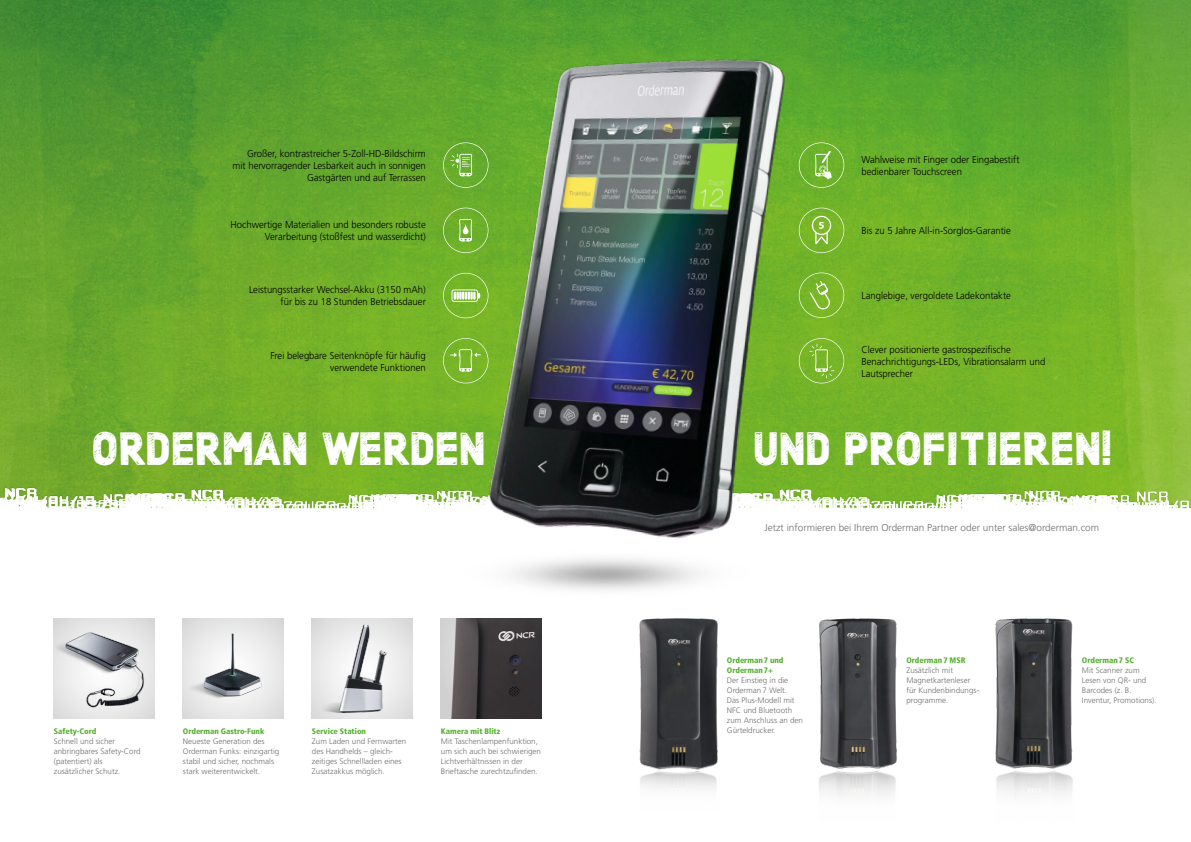
<style>
.page{position:relative;width:1191px;height:842px;background:#fff}
.page>*{position:absolute;margin:0;border:0;box-sizing:border-box;transform-origin:0 0}
.t1{font:47px "NCRFORTESTING";color:#fff}
.t2{font:300 10px/12px "Frutiger LT Std";color:#000;text-align:right;scale:.95 1}
.t3{font:300 10px "Frutiger LT Std";color:#6f6f6e}
.t4{font:300 8px/10px "Frutiger LT Std";color:#6f6f6e}
.t5{font:900 condensed 8px/10px "Frutiger";color:#55af30}
</style>
<div class="page">
<img style="left:0;top:0;width:1191px;height:455px">
<img style="left:922px;top:455px;width:269px;height:54px">
<img style="left:0;top:424px;width:542px;height:295px">
<img style="left:441px;top:704px;width:100px;height:15px">
<img style="left:995px;top:618px;width:78px;height:151px">
<img style="left:639px;top:704px;width:79px;height:66px">
<img style="left:820px;top:704px;width:77px;height:65px">
<img style="left:640px;top:771px;width:77px;height:18px">
<img style="left:819px;top:771px;width:77px;height:25px">
<img style="left:996px;top:771px;width:77px;height:24px">
<img style="left:183px;top:618px;width:100px;height:101px">
<img style="left:312px;top:618px;width:100px;height:101px">
<img style="left:54px;top:618px;width:100px;height:101px">
<img style="left:391px;top:25px;width:531px;height:679px">
<p class="t2" style="left:232px;top:148px;width:205px">Großer, kontrastreicher 5-Zoll-HD-Bildschirm mit hervorragender Lesbarkeit auch in sonnigen<br>Gastgärten und auf Terrassen</p>
<p class="t2" style="left:231px;top:219px;width:207px">Hochwertige Materialien und besonders robuste<br>Verarbeitung (stoßfest und wasserdicht)</p>
<p class="t2" style="left:249px;top:284px;width:187px">Leistungsstarker Wechsel-Akku (3150 mAh) für bis zu 18 Stunden Betriebsdauer</p>
<p class="t2" style="left:270px;top:349px;width:165px">Frei belegbare Seitenknöpfe für häufig verwendete Funktionen</p>
<p class="t2" style="left:861px;top:154px;width:168px;text-align:left">Wahlweise mit Finger oder Eingabestift bedienbarer Touchscreen</p>
<p class="t2" style="left:861px;top:225px;width:159px">Bis zu 5 Jahre All-in-Sorglos-Garantie</p>
<p class="t2" style="left:861px;top:290px;width:159px">Langlebige, vergoldete Ladekontakte</p>
<p class="t2" style="left:861px;top:343px;width:195px;text-align:left">Clever positionierte gastrospezifische<br>Benachrichtigungs-LEDs, Vibrationsalarm und<br>Lautsprecher</p>
<h1 class="t1" style="left:91px;top:423px;width:396px">ORDERMAN WERDEN</h1>
<h1 class="t1" style="left:753px;top:423px;width:360px">UND PROFITIEREN!</h1>
<p class="t5" style="left:54px;top:726px;width:44px">Safety-Cord</p>
<p class="t4" style="left:54px;top:736px;width:88px">Schnell und sicher anbringbares Safety-Cord (patentiert) als zusätzlicher Schutz.</p>
<p class="t5" style="left:183px;top:726px;width:83px">Orderman Gastro-Funk</p>
<p class="t4" style="left:183px;top:736px;width:98px">Neueste Generation des<br>Orderman Funks: einzigartig stabil und sicher, nochmals stark weiterentwickelt.</p>
<p class="t5" style="left:312px;top:726px;width:56px">Service Station</p>
<p class="t4" style="left:312px;top:736px;width:96px">Zum Laden und Fernwarten des Handhelds – gleich&shy;zeitiges Schnellladen eines<br>Zusatzakkus möglich.</p>
<p class="t5" style="left:441px;top:726px;width:61px">Kamera mit Blitz</p>
<p class="t4" style="left:441px;top:736px;width:102px">Mit Taschenlampenfunktion, um sich auch bei schwierigen<br>Lichtverhältnissen in der<br>Brieftasche zurechtzufinden.</p>
<p class="t3" style="left:764px;top:521px;width:336px">Jetzt informieren bei Ihrem Orderman Partner oder unter sales@orderman.com</p>
<p class="t5" style="left:727px;top:655px;width:58px">Orderman7 und<br>Orderman7+</p>
<p class="t4" style="left:727px;top:675px;width:78px">Der Einstieg in die<br>Orderman7 Welt.<br>Das Plus-Modell mit<br>NFC und Bluetooth zum Anschluss an den<br>Gürteldrucker.</p>
<p class="t5" style="left:906px;top:655px;width:61px">Orderman7 MSR</p>
<p class="t4" style="left:906px;top:665px;width:74px">Zusätzlich mit<br>Magnetkartenleser für Kundenbindungs&shy;programme.</p>
<p class="t5" style="left:1081px;top:655px;width:54px">Orderman7 SC</p>
<p class="t4" style="left:1081px;top:665px;width:76px">Mit Scanner zum<br>Lesen von QR- und<br>Barcodes (z. B.<br>Inventur, Promotions).</p>
</div>
